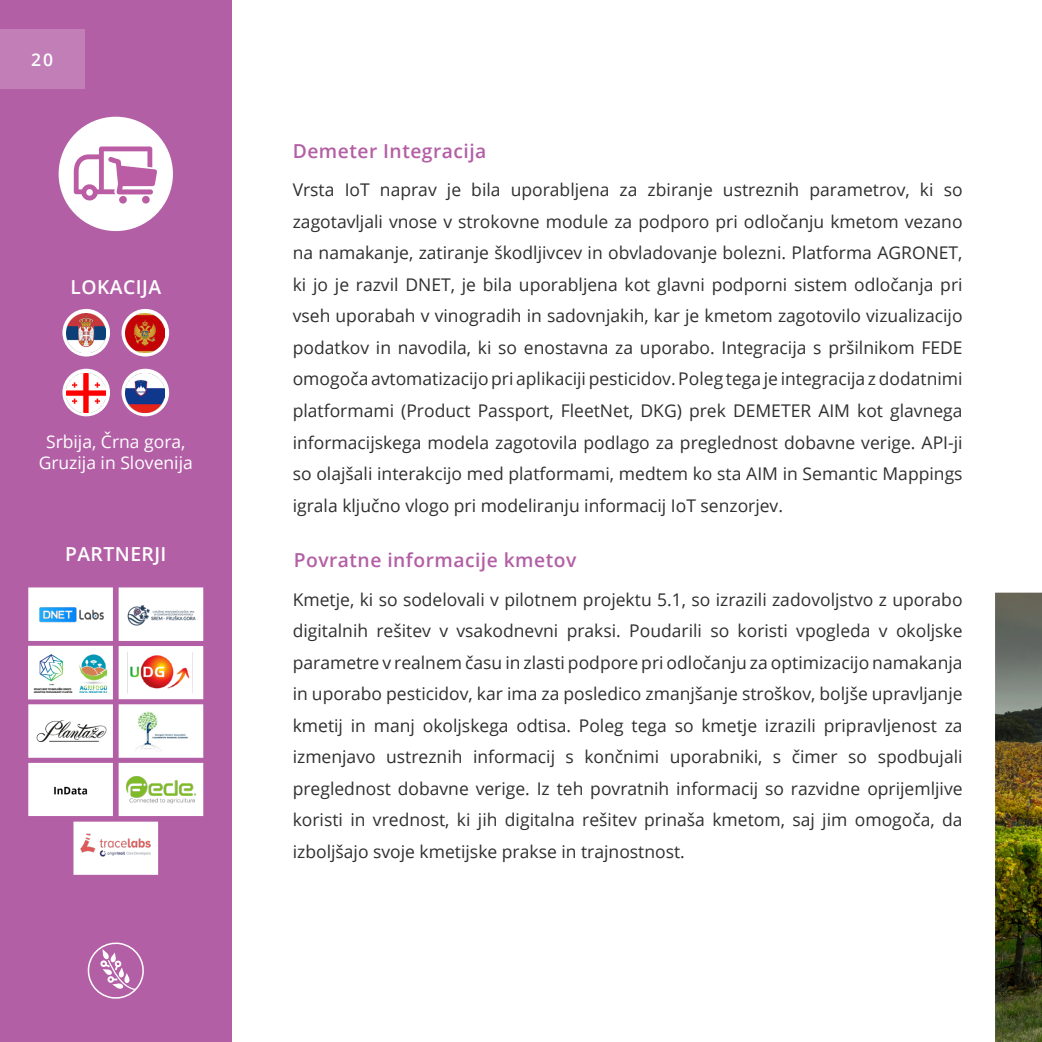
<style>
.page{position:relative;width:1042px;height:1042px;background:#fff}
.page>*{position:absolute;margin:0;border:0;box-sizing:border-box;transform-origin:0 0}
.t1{font:600 19.25px "Open Sans";letter-spacing:.025em;color:#b35fa5}
.t2{font:600 19.25px "Open Sans";letter-spacing:.025em;color:#fff}
.t3{font:17.5px/31.5px "Open Sans";color:#2e2f2e;text-align:justify}
.t4{font:17.5px/21px "Open Sans";color:#fff;text-align:center}
.t5{font:600 17.5px "Open Sans";color:#fff}
</style>
<div class="page">
<div style="left:0;top:0;width:231px;height:1042px;background:#b35fa6"></div>
<svg style="left:87px;top:942px;width:57px;height:57px"></svg>
<div style="left:59px;top:117px;width:114px;height:114px;background:#fff;border-radius:50%"></div>
<svg style="left:62px;top:309px;width:48px;height:47px"></svg>
<svg style="left:62px;top:369px;width:48px;height:47px"></svg>
<img style="left:67px;top:313px;width:39px;height:39px">
<img style="left:67px;top:373px;width:39px;height:39px">
<svg style="left:122px;top:309px;width:47px;height:47px"></svg>
<svg style="left:122px;top:369px;width:47px;height:47px"></svg>
<img style="left:126px;top:313px;width:39px;height:39px">
<img style="left:126px;top:373px;width:39px;height:39px">
<svg style="left:74px;top:146px;width:83px;height:58px"></svg>
<img style="left:126px;top:653px;width:70px;height:39px">
<div style="left:119px;top:646px;width:84px;height:53px;border:6px solid #fff"></div>
<img style="left:126px;top:770px;width:70px;height:39px">
<div style="left:119px;top:763px;width:84px;height:53px;border:6px solid #fff"></div>
<div style="left:76px;top:824px;width:79px;height:48px;background:#fff"></div>
<img style="left:80px;top:833px;width:71px;height:24px">
<div style="left:73px;top:821px;width:85px;height:54px;border:6px solid #fff"></div>
<img style="left:35px;top:770px;width:71px;height:39px">
<div style="left:28px;top:763px;width:85px;height:53px;border:6px solid #fff"></div>
<img style="left:126px;top:594px;width:70px;height:40px">
<div style="left:119px;top:587px;width:84px;height:54px;border:6px solid #fff"></div>
<img style="left:35px;top:594px;width:71px;height:40px">
<div style="left:28px;top:587px;width:85px;height:54px;border:6px solid #fff"></div>
<div style="left:122px;top:707px;width:78px;height:48px;background:#fff"></div>
<img style="left:135px;top:711px;width:53px;height:40px">
<div style="left:119px;top:704px;width:84px;height:54px;border:6px solid #fff"></div>
<img style="left:35px;top:711px;width:71px;height:40px">
<div style="left:28px;top:704px;width:85px;height:54px;border:6px solid #fff"></div>
<img style="left:35px;top:653px;width:71px;height:39px">
<div style="left:28px;top:646px;width:85px;height:53px;border:6px solid #fff"></div>
<img style="left:995px;top:592px;width:47px;height:450px">
<div style="left:0;top:29px;width:84px;height:60px;background:#c17eb7"></div>
<p class="t5" style="left:31px;top:47px;width:23px">20</p>
<p class="t2" style="left:70px;top:273px;width:92px">LOKACIJA</p>
<p class="t4" style="left:39px;top:430px;width:156px">Srbija, Črna gora,<br>Gruzija in Slovenija</p>
<p class="t2" style="left:65px;top:540px;width:103px">PARTNERJI</p>
<p class="t1" style="left:293px;top:138px;width:195px">Demeter Integracija</p>
<p class="t3" style="left:293px;top:174px;width:671px">Vrsta IoT naprav je bila uporabljena za zbiranje ustreznih parametrov, ki so zagotavljali vnose v strokovne module za podporo pri odločanju kmetom vezano na namakanje, zatiranje škodljivcev in obvladovanje bolezni. Platforma AGRONET, ki jo je razvil DNET, je bila uporabljena kot glavni podporni sistem odločanja pri vseh uporabah v vinogradih in sadovnjakih, kar je kmetom zagotovilo vizualizacijo podatkov in navodila, ki so enostavna za uporabo. Integracija s pršilnikom FEDE omogoča avtomatizacijo pri aplikaciji pesticidov. Poleg tega je integracija z dodatnimi platformami (Product Passport, FleetNet, DKG) prek DEMETER AIM kot glavnega informacijskega modela zagotovila podlago za preglednost dobavne verige. API-ji so olajšali interakcijo med platformami, medtem ko sta AIM in Semantic Mappings igrala ključno vlogo pri modeliranju informacij IoT senzorjev.</p>
<p class="t1" style="left:294px;top:547px;width:284px">Povratne informacije kmetov</p>
<p class="t3" style="left:293px;top:583px;width:671px">Kmetje, ki so sodelovali v pilotnem projektu 5.1, so izrazili zadovoljstvo z uporabo digitalnih rešitev v vsakodnevni praksi. Poudarili so koristi vpogleda v okoljske parametre v realnem času in zlasti podpore pri odločanju za optimizacijo namakanja in uporabo pesticidov, kar ima za posledico zmanjšanje stroškov, boljše upravljanje kmetij in manj okoljskega odtisa. Poleg tega so kmetje izrazili pripravljenost za izmenjavo ustreznih informacij s končnimi uporabniki, s čimer so spodbujali preglednost dobavne verige. Iz teh povratnih informacij so razvidne oprijemljive koristi in vrednost, ki jih digitalna rešitev prinaša kmetom, saj jim omogoča, da izboljšajo svoje kmetijske prakse in trajnostnost.</p>
</div>
